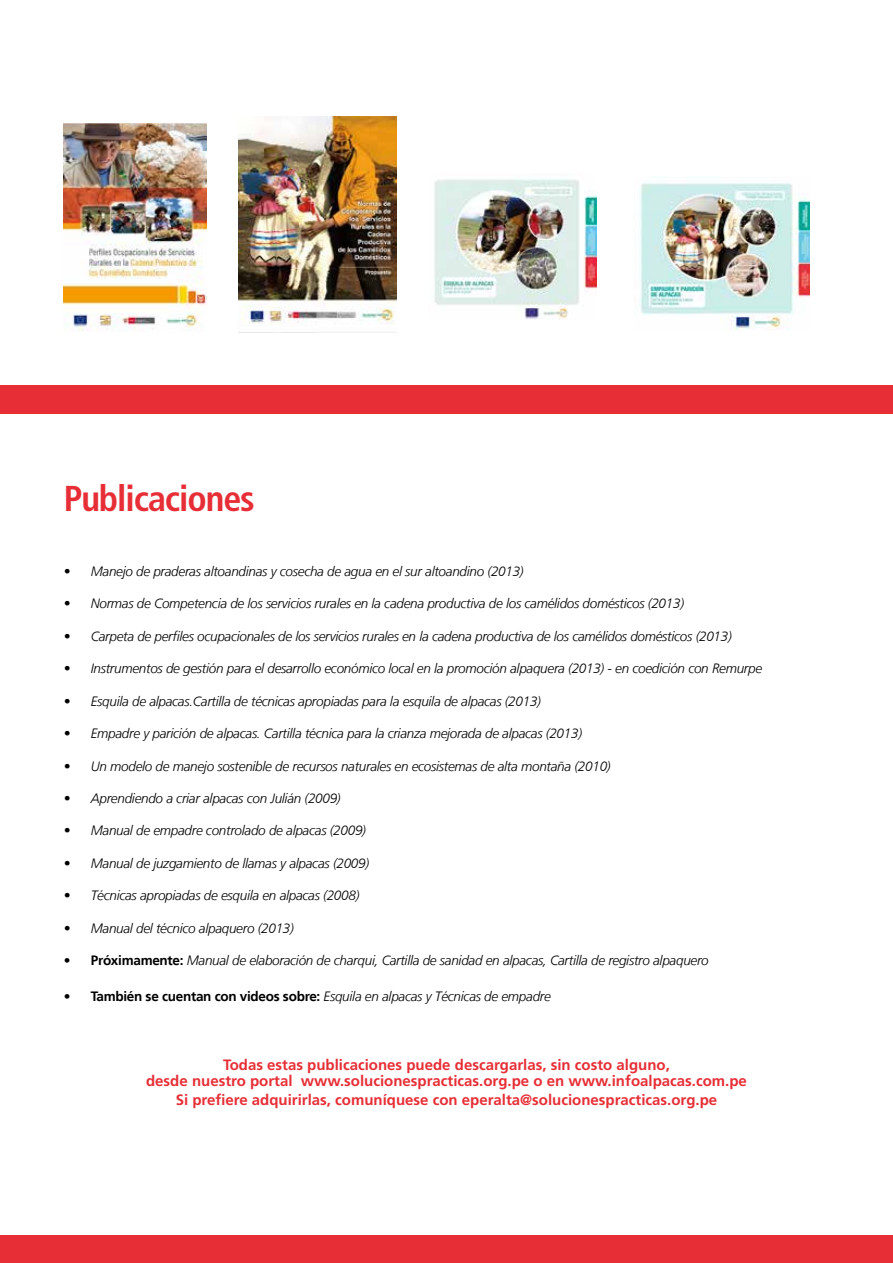
<style>
.page{position:relative;width:893px;height:1263px;background:#fff}
.page>*{position:absolute;margin:0;border:0;box-sizing:border-box;transform-origin:0 0}
.t1{font:700 condensed 36px "Frutiger";letter-spacing:-.03em;color:#e72e36}
.t2{font:700 15px/16.5px "Frutiger";color:#e72e36;text-align:center}
.t3{font:italic 300 13.5px "Frutiger LT";letter-spacing:-.02em;color:#000}
.s1{font-weight:700;font-style:normal}
</style>
<div class="page">
<div style="left:0;top:1235px;width:893px;height:28px;background:#e72e36"></div>
<div style="left:0;top:386px;width:893px;height:28px;background:#e72e36"></div>
<img style="left:64px;top:124px;width:142px;height:207px">
<img style="left:239px;top:117px;width:157px;height:216px">
<img style="left:640px;top:183px;width:169px;height:147px">
<img style="left:434px;top:179px;width:163px;height:141px">
<h1 class="t1" style="left:64px;top:477px;width:193px">Publicaciones</h1>
<p class="t3" style="left:64px;top:564px;width:461px">• Manejo de praderas altoandinas y cosecha de agua en el sur altoandino (2013)</p>
<p class="t3" style="left:64px;top:596px;width:622px">• Normas de Competencia de los servicios rurales en la cadena productiva de los camélidos domésticos (2013)</p>
<p class="t3" style="left:64px;top:628px;width:670px">• Carpeta de perfiles ocupacionales de los servicios rurales en la cadena productiva de los camélidos domésticos (2013)</p>
<p class="t3" style="left:64px;top:661px;width:700px">• Instrumentos de gestión para el desarrollo económico local en la promoción alpaquera (2013) - en coedición con Remurpe</p>
<p class="t3" style="left:64px;top:693px;width:479px">• Esquila de alpacas.Cartilla de técnicas apropiadas para la esquila de alpacas (2013)</p>
<p class="t3" style="left:64px;top:726px;width:520px">• Empadre y parición de alpacas. Cartilla técnica para la crianza mejorada de alpacas (2013)</p>
<p class="t3" style="left:64px;top:758px;width:548px">• Un modelo de manejo sostenible de recursos naturales en ecosistemas de alta montaña (2010)</p>
<p class="t3" style="left:64px;top:790px;width:278px">• Aprendiendo a criar alpacas con Julián (2009)</p>
<p class="t3" style="left:64px;top:823px;width:304px">• Manual de empadre controlado de alpacas (2009)</p>
<p class="t3" style="left:64px;top:855px;width:307px">• Manual de juzgamiento de llamas y alpacas (2009)</p>
<p class="t3" style="left:64px;top:888px;width:297px">• Técnicas apropiadas de esquila en alpacas (2008)</p>
<p class="t3" style="left:64px;top:920px;width:232px">• Manual del técnico alpaquero (2013)</p>
<p class="t3" style="left:64px;top:952px;width:646px"><span class="s1">• Próximamente:</span> Manual de elaboración de charqui, Cartilla de sanidad en alpacas, Cartilla de registro alpaquero</p>
<p class="t3" style="left:64px;top:988px;width:489px"><span class="s1">• También se cuentan con videos sobre:</span> Esquila en alpacas y Técnicas de empadre</p>
<p class="t2" style="left:146px;top:1056px;width:602px">Todas estas publicaciones puede descargarlas, sin costo alguno,<br>desde nuestro portal www.solucionespracticas.org.pe o en www.infoalpacas.com.pe</p>
<p class="t2" style="left:176px;top:1091px;width:543px">Si prefiere adquirirlas, comuníquese con eperalta@solucionespracticas.org.pe</p>
</div>
